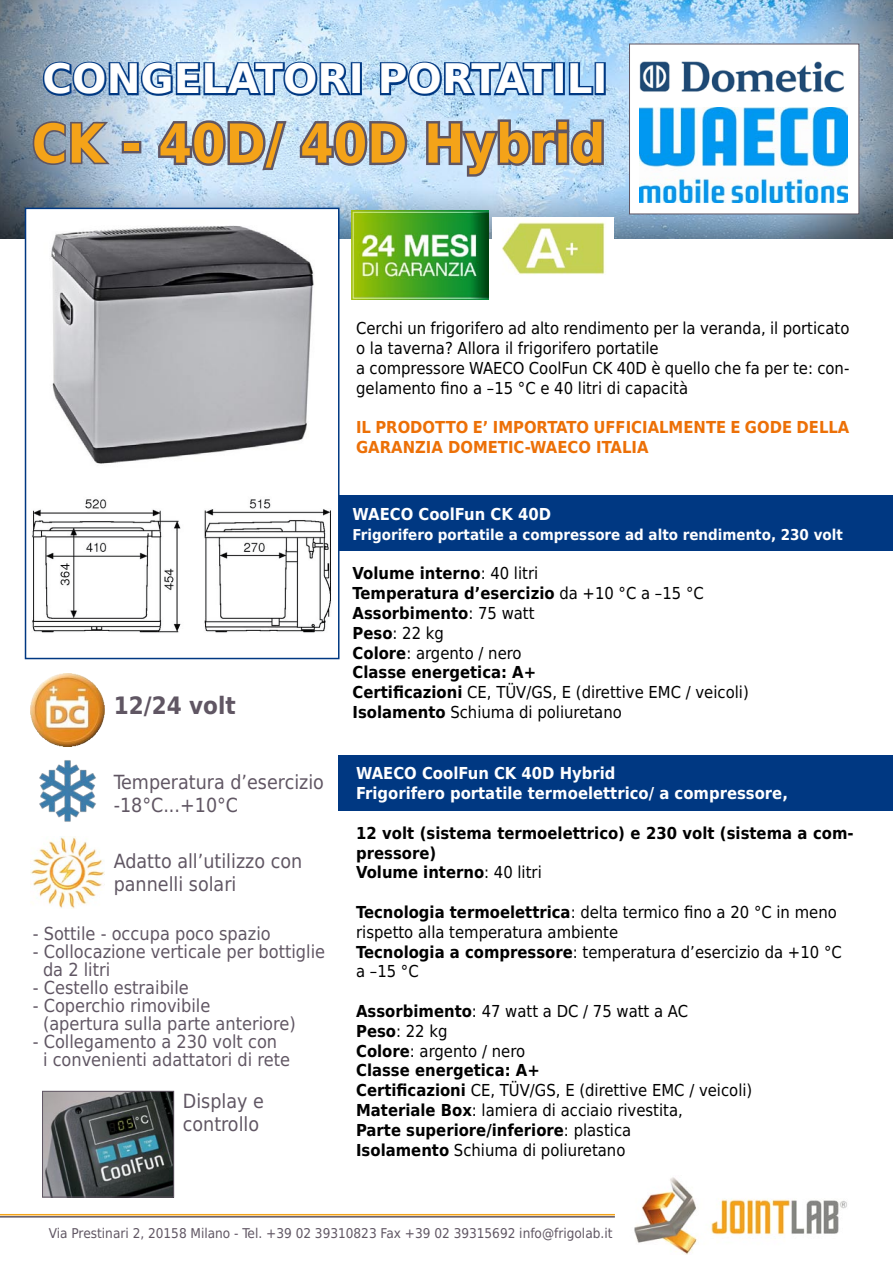
<style>
.page{position:relative;width:893px;height:1263px;background:#fff}
.page>*{position:absolute;margin:0;border:0;box-sizing:border-box;transform-origin:0 0}
.t1{font:700 53.7px "DejaVu Sans Condensed";color:#f4a319}
.t2{font:700 40.5px "DejaVu Sans";color:#fff}
.t3{font:700 24px "DejaVu Sans Condensed";color:#605663}
.t4{font:19.5px/23.4px "DejaVu Sans Condensed";color:#605663}
.t5{font:18px/18px "DejaVu Sans Condensed";color:#605663}
.t6{font:16.5px/19.8px "DejaVu Sans Condensed";color:#000}
.t7{font:700 16.5px/19.8px "DejaVu Sans Condensed";color:#000}
.t8{font:700 16.5px/19.8px "DejaVu Sans Condensed";color:#fff}
.t9{font:700 16.5px/19.8px "DejaVu Sans Condensed";color:#ec7007}
.t10{font:700 15px "DejaVu Sans Condensed";color:#fff}
.t11{font:13.5px "DejaVu Sans Condensed";color:#605663}
.s1{font-weight:400}
.s2{font-weight:700}
</style>
<div class="page">
<img style="left:0;top:0;width:893px;height:238px">
<img style="left:351px;top:210px;width:137px;height:90px">
<div style="left:629px;top:44px;width:230px;height:170px;background:#fff"></div>
<img style="left:639px;top:108px;width:208px;height:94px">
<img style="left:639px;top:61px;width:205px;height:32px">
<img style="left:634px;top:1177px;width:213px;height:78px">
<hr style="left:0;top:1214px;width:615px;height:1px;background:#f4a319">
<hr style="left:0;top:1216px;width:615px;height:1px;background:#605663">
<div style="left:313px;top:495px;width:580px;height:56px;background:#003882"></div>
<div style="left:338px;top:755px;width:555px;height:55px;background:#003882"></div>
<svg style="left:31px;top:119px;width:83px;height:48px"></svg>
<div style="left:122px;top:141px;width:19px;height:12px;border:5px solid #605663"></div>
<svg style="left:154px;top:114px;width:136px;height:60px"></svg>
<svg style="left:296px;top:114px;width:115px;height:54px"></svg>
<svg style="left:424px;top:117px;width:182px;height:62px"></svg>
<div style="left:26px;top:208px;width:313px;height:450px;background:#fff"></div>
<img style="left:51px;top:225px;width:263px;height:239px">
<div style="left:25px;top:208px;width:314px;height:451px;border:2px solid #003882"></div>
<img style="left:493px;top:218px;width:121px;height:57px">
<svg style="left:41px;top:59px;width:313px;height:39px"></svg>
<div style="left:351px;top:62px;width:11px;height:33px;border:4px solid #003882"></div>
<svg style="left:378px;top:60px;width:177px;height:38px"></svg>
<div style="left:554px;top:62px;width:11px;height:33px;border:4px solid #003882"></div>
<svg style="left:567px;top:60px;width:28px;height:37px"></svg>
<div style="left:595px;top:62px;width:11px;height:33px;border:4px solid #003882"></div>
<img style="left:30px;top:674px;width:74px;height:73px">
<img style="left:39px;top:760px;width:57px;height:62px">
<img style="left:30px;top:836px;width:74px;height:73px">
<img style="left:44px;top:1093px;width:128px;height:102px">
<div style="left:42px;top:1091px;width:132px;height:106px;border:1px solid #605663"></div>
<img style="left:32px;top:499px;width:299px;height:134px">
<h2 class="t2" style="left:43px;top:46px;width:567px">CONGELATORI PORTATILI</h2>
<h1 class="t1" style="left:32px;top:100px;width:575px">CK - 40D/ 40D Hybrid</h1>
<h3 class="t3" style="left:114px;top:686px;width:124px">12/24 volt</h3>
<p class="t4" style="left:114px;top:770px;width:212px">Temperatura d’esercizio -18°C...+10°C</p>
<p class="t4" style="left:114px;top:849px;width:190px">Adatto all’utilizzo con pannelli solari</p>
<p class="t5" style="left:33px;top:924px;width:239px">- Sottile - occupa poco spazio</p>
<p class="t5" style="left:43px;top:942px;width:284px;text-indent:-10px">- Collocazione verticale per bottiglie da 2 litri</p>
<p class="t5" style="left:33px;top:978px;width:158px">- Cestello estraibile</p>
<p class="t5" style="left:43px;top:996px;width:254px;text-indent:-10px">- Coperchio rimovibile<br>(apertura sulla parte anteriore)</p>
<p class="t5" style="left:43px;top:1032px;width:248px;text-indent:-10px">- Collegamento a 230 volt con<br>i convenienti adattatori di rete</p>
<p class="t4" style="left:183px;top:1089px;width:83px">Display e controllo</p>
<p class="t6" style="left:356px;top:318px;width:495px">Cerchi un frigorifero ad alto rendimento per la veranda, il porticato o la taverna? Allora il frigorifero portatile<br>a compressore WAECO CoolFun CK 40D è quello che fa per te: con&shy;gelamento fino a –15 °C e 40 litri di capacità</p>
<p class="t9" style="left:356px;top:417px;width:495px">IL PRODOTTO E’ IMPORTATO UFFICIALMENTE E GODE DELLA<br>GARANZIA DOMETIC-WAECO ITALIA</p>
<p class="t8" style="left:353px;top:504px;width:200px">WAECO CoolFun CK 40D</p>
<p class="t10" style="left:353px;top:522px;width:492px">Frigorifero portatile a compressore ad alto rendimento, 230 volt</p>
<p class="t7" style="left:353px;top:563px;width:398px">Volume interno<span class="s1">: 40 litri<br></span>Temperatura d’esercizio <span class="s1">da +10 °C a –15 °C<br></span>Assorbimento<span class="s1">: 75 watt<br></span>Peso<span class="s1">: 22 kg<br></span>Colore<span class="s1">: argento / nero<br></span>Classe energetica: A+<br>Certificazioni <span class="s1">CE, TÜV/GS, E (direttive EMC / veicoli)<br></span>Isolamento <span class="s1">Schiuma di poliuretano</span></p>
<p class="t8" style="left:356px;top:763px;width:433px">WAECO CoolFun CK 40D Hybrid<br>Frigorifero portatile termoelettrico/ a compressore,</p>
<p class="t7" style="left:356px;top:823px;width:499px">12 volt (sistema termoelettrico) e 230 volt (sistema a com&shy;pressore)<br>Volume interno<span class="s1">: 40 litri</span></p>
<p class="t6" style="left:356px;top:902px;width:487px"><span class="s2">Tecnologia termoelettrica</span>: delta termico fino a 20 °C in meno rispetto alla temperatura ambiente<br><span class="s2">Tecnologia a compressore</span>: temperatura d’esercizio da +10 °C a –15 °C</p>
<p class="t6" style="left:356px;top:1001px;width:398px"><span class="s2">Assorbimento</span>: 47 watt a DC / 75 watt a AC<br><span class="s2">Peso</span>: 22 kg<br><span class="s2">Colore</span>: argento / nero<br><span class="s2">Classe energetica: A+<br>Certificazioni</span> CE, TÜV/GS, E (direttive EMC / veicoli)<br><span class="s2">Materiale Box</span>: lamiera di acciaio rivestita,<br><span class="s2">Parte superiore/inferiore</span>: plastica<br><span class="s2">Isolamento</span> Schiuma di poliuretano</p>
<p class="t11" style="left:49px;top:1222px;width:565px">Via Prestinari 2, 20158 Milano - Tel. +39 02 39310823 Fax +39 02 39315692 info@frigolab.it</p>
</div>
